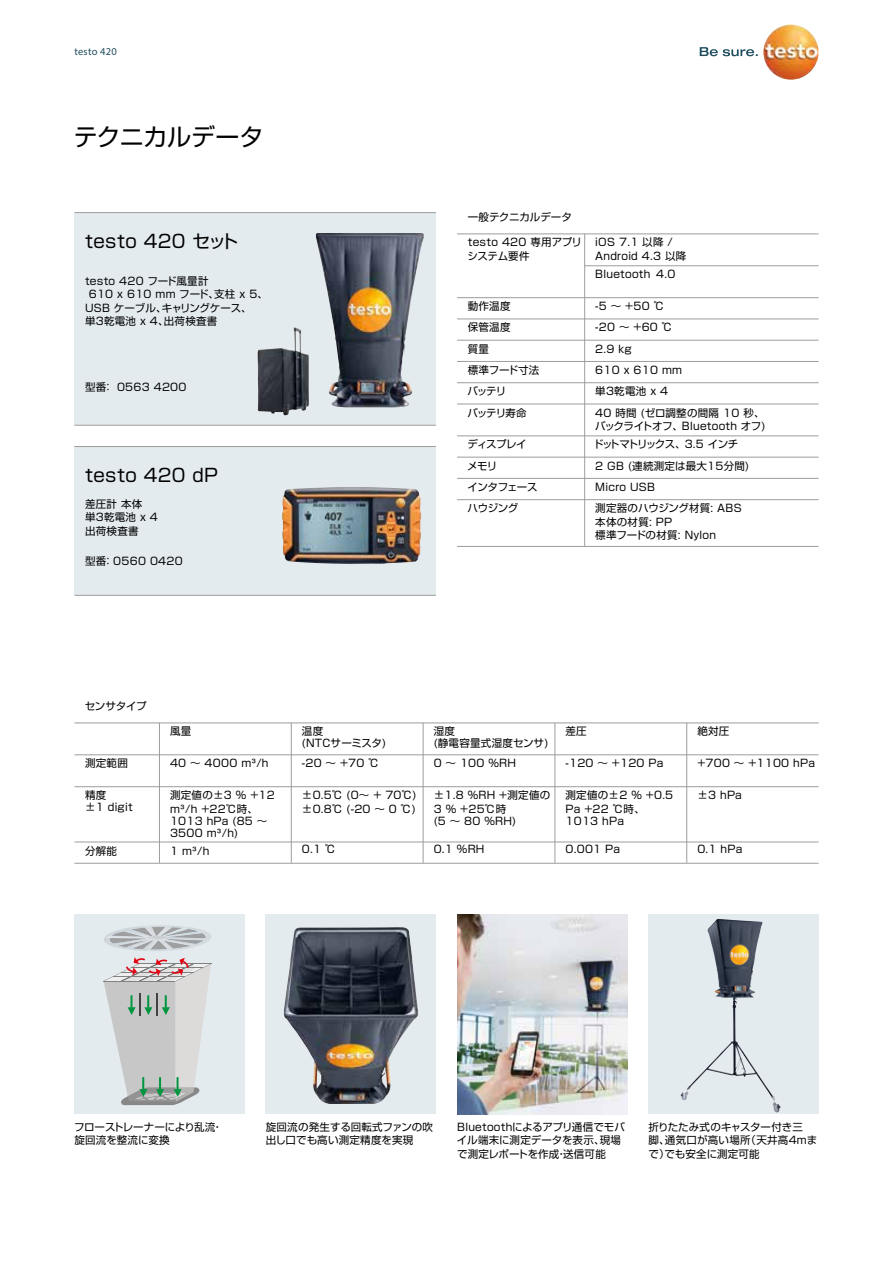
<style>
.page{position:relative;width:893px;height:1263px;background:#fff}
.page>*{position:absolute;margin:0;border:0;box-sizing:border-box;transform-origin:0 0}
.t1{font:24px "Shin Go Pro";letter-spacing:-.01em;color:#000}
.t2{font:18px "Shin Go Pro";letter-spacing:.025em;color:#000}
.t3{font:10.5px/13.5px "Shin Go Pro";letter-spacing:.025em;color:#000}
.t4{font:10.5px/13.5px "Shin Go Pro";letter-spacing:-.005em;color:#000}
.t5{font:10.5px "Shin Go Pro";letter-spacing:-.12em;color:#000}
.t6{font:10.5px/21.3px "Shin Go Pro";letter-spacing:-.01em;color:#000}
.t7{font:10.5px "Myriad Pro";letter-spacing:.025em;color:#1f4d5e}
.t8{font:10.5px "Shin Go Pro";letter-spacing:-.04em;color:#000}
</style>
<div class="page">
<div style="left:74px;top:213px;width:362px;height:212px;background:#e3ebef"></div>
<div style="left:74px;top:446px;width:362px;height:149px;background:#e3ebef"></div>
<hr style="left:74px;top:212px;width:362px;height:1px;background:#9d9d9c">
<hr style="left:74px;top:425px;width:362px;height:1px;background:#9d9d9c">
<hr style="left:74px;top:446px;width:362px;height:1px;background:#9d9d9c">
<hr style="left:74px;top:595px;width:362px;height:1px;background:#9d9d9c">
<img style="left:316px;top:233px;width:108px;height:174px">
<img style="left:282px;top:487px;width:139px;height:77px">
<div style="left:266px;top:914px;width:170px;height:200px;background:#e3ebef"></div>
<img style="left:284px;top:927px;width:134px;height:177px">
<img style="left:457px;top:914px;width:170px;height:200px">
<div style="left:648px;top:914px;width:171px;height:200px;background:#e3ebef"></div>
<img style="left:680px;top:920px;width:93px;height:180px">
<div style="left:74px;top:914px;width:170px;height:200px;background:#e3ebef"></div>
<hr style="left:103px;top:981px;width:72px;height:1px;background:#818282">
<img style="left:104px;top:932px;width:6px;height:11px">
<svg style="left:110px;top:926px;width:96px;height:25px"></svg>
<img style="left:132px;top:940px;width:20px;height:7px">
<img style="left:120px;top:928px;width:31px;height:9px">
<img style="left:112px;top:938px;width:36px;height:8px">
<img style="left:146px;top:936px;width:21px;height:4px">
<svg style="left:104px;top:957px;width:107px;height:148px"></svg>
<img style="left:257px;top:327px;width:52px;height:88px">
<svg style="left:700px;top:47px;width:58px;height:9px"></svg>
<img style="left:763px;top:24px;width:56px;height:56px;border-radius:28px">
<hr style="left:457px;top:233px;width:362px;height:1px;background:#9d9d9c">
<hr style="left:585px;top:265px;width:234px;height:1px;background:#9d9d9c">
<hr style="left:457px;top:297px;width:362px;height:1px;background:#9d9d9c">
<hr style="left:457px;top:319px;width:362px;height:1px;background:#9d9d9c">
<hr style="left:457px;top:340px;width:362px;height:1px;background:#9d9d9c">
<hr style="left:457px;top:361px;width:362px;height:1px;background:#9d9d9c">
<hr style="left:457px;top:382px;width:362px;height:1px;background:#9d9d9c">
<hr style="left:457px;top:404px;width:362px;height:1px;background:#9d9d9c">
<hr style="left:457px;top:435px;width:362px;height:1px;background:#9d9d9c">
<hr style="left:457px;top:457px;width:362px;height:1px;background:#9d9d9c">
<hr style="left:457px;top:478px;width:362px;height:1px;background:#9d9d9c">
<hr style="left:457px;top:499px;width:362px;height:1px;background:#9d9d9c">
<hr style="left:457px;top:546px;width:362px;height:1px;background:#9d9d9c">
<hr style="left:584px;top:234px;width:1px;height:312px;background:#9d9d9c">
<hr style="left:74px;top:754px;width:745px;height:1px;background:#9d9d9c">
<hr style="left:74px;top:722px;width:745px;height:1px;background:#9d9d9c">
<hr style="left:74px;top:786px;width:745px;height:1px;background:#9d9d9c">
<hr style="left:74px;top:842px;width:745px;height:1px;background:#9d9d9c">
<hr style="left:74px;top:863px;width:745px;height:1px;background:#9d9d9c">
<hr style="left:159px;top:723px;width:1px;height:140px;background:#9d9d9c">
<hr style="left:291px;top:723px;width:1px;height:140px;background:#9d9d9c">
<hr style="left:423px;top:723px;width:1px;height:140px;background:#9d9d9c">
<hr style="left:555px;top:723px;width:1px;height:140px;background:#9d9d9c">
<hr style="left:686px;top:723px;width:1px;height:140px;background:#9d9d9c">
<p class="t7" style="left:74px;top:45px;width:44px">testo 420</p>
<h1 class="t1" style="left:74px;top:118px;width:191px">テクニカルデータ</h1>
<h2 class="t2" style="left:85px;top:226px;width:155px">testo 420 セット</h2>
<p class="t3" style="left:85px;top:273px;width:125px">testo 420 フード風量計</p>
<p class="t3" style="left:89px;top:286px;width:181px">610 x 610 mm フード、支柱 x 5、</p>
<p class="t4" style="left:85px;top:300px;width:168px">USB ケーブル、キャリングケース、</p>
<p class="t3" style="left:85px;top:313px;width:134px">単3乾電池 x 4、出荷検査書</p>
<p class="t3" style="left:85px;top:379px;width:103px">型番： 0563 4200</p>
<h2 class="t2" style="left:85px;top:460px;width:134px">testo 420 dP</h2>
<p class="t3" style="left:85px;top:496px;width:74px">差圧計 本体単3乾電池 x 4出荷検査書</p>
<p class="t3" style="left:85px;top:553px;width:99px">型番： 0560 0420</p>
<p class="t4" style="left:468px;top:209px;width:106px">一般テクニカルデータ</p>
<p class="t3" style="left:467px;top:234px;width:116px">testo 420 専用アプリシステム要件</p>
<p class="t3" style="left:595px;top:234px;width:93px">iOS 7.1 以降 /<br>Android 4.3 以降</p>
<p class="t3" style="left:595px;top:266px;width:82px">Bluetooth 4.0</p>
<p class="t3" style="left:468px;top:298px;width:44px">動作温度</p>
<p class="t3" style="left:595px;top:298px;width:70px">-5 ～ +50 ℃</p>
<p class="t3" style="left:468px;top:319px;width:44px">保管温度</p>
<p class="t3" style="left:595px;top:319px;width:79px">-20 ～ +60 ℃</p>
<p class="t6" style="left:468px;top:337px;width:73px">質量<br>標準フード寸法</p>
<p class="t3" style="left:595px;top:337px;width:88px;line-height:21.3px">2.9 kg<br>610 x 610 mm</p>
<p class="t3" style="left:468px;top:383px;width:40px">バッテリ</p>
<p class="t3" style="left:595px;top:383px;width:74px">単3乾電池 x 4</p>
<p class="t3" style="left:468px;top:404px;width:61px">バッテリ寿命</p>
<p class="t3" style="left:595px;top:404px;width:171px">40 時間 (ゼロ調整の間隔 10 秒、バックライトオフ、Bluetooth オフ)</p>
<p class="t3" style="left:467px;top:436px;width:61px">ディスプレイ</p>
<p class="t5" style="left:593px;top:436px;width:147px">ドットマトリックス、3.5 インチ</p>
<p class="t3" style="left:467px;top:458px;width:32px">メモリ</p>
<p class="t3" style="left:595px;top:458px;width:155px">2 GB (連続測定は最大15分間)</p>
<p class="t8" style="left:467px;top:478px;width:72px">インタフェース</p>
<p class="t3" style="left:595px;top:479px;width:61px">Micro USB</p>
<p class="t3" style="left:468px;top:500px;width:52px">ハウジング</p>
<p class="t3" style="left:595px;top:500px;width:148px">測定器のハウジング材質: ABS本体の材質: PP<br>標準フードの材質: Nylon</p>
<p class="t3" style="left:85px;top:698px;width:63px">センサタイプ</p>
<p class="t3" style="left:170px;top:723px;width:23px">風量</p>
<p class="t3" style="left:302px;top:724px;width:85px;line-height:12px">温度<br>(NTCサーミスタ)</p>
<p class="t3" style="left:434px;top:724px;width:116px;line-height:12px">湿度<br>(静電容量式湿度センサ)</p>
<p class="t3" style="left:565px;top:723px;width:23px">差圧</p>
<p class="t3" style="left:697px;top:723px;width:34px">絶対圧</p>
<p class="t3" style="left:85px;top:755px;width:44px">測定範囲</p>
<p class="t3" style="left:170px;top:755px;width:100px">40 ～ 4000 m³/h</p>
<p class="t3" style="left:302px;top:755px;width:79px">-20 ～ +70 ℃</p>
<p class="t3" style="left:434px;top:755px;width:84px">0 ～ 100 %RH</p>
<p class="t3" style="left:565px;top:755px;width:99px">-120 ～ +120 Pa</p>
<p class="t3" style="left:697px;top:755px;width:119px">+700 ～ +1100 hPa</p>
<p class="t3" style="left:85px;top:788px;width:49px;line-height:12px">精度<br>±1 digit</p>
<p class="t3" style="left:170px;top:787px;width:106px">測定値の±3 % +12 m³/h +22℃時、</p>
<p class="t3" style="left:170px;top:813px;width:99px;line-height:12px">1013 hPa (85 ～<br>3500 m³/h)</p>
<p class="t3" style="left:302px;top:787px;width:116px">±0.5℃ (0～ + 70℃) ±0.8℃ (-20 ～ 0 ℃)</p>
<p class="t3" style="left:85px;top:842px;width:34px">分解能</p>
<p class="t3" style="left:170px;top:842px;width:41px">1 m³/h</p>
<p class="t3" style="left:302px;top:841px;width:35px">0.1 ℃</p>
<p class="t3" style="left:434px;top:787px;width:118px">±1.8 %RH +測定値の<br>3 % +25℃時</p>
<p class="t3" style="left:434px;top:813px;width:84px">(5 ～ 80 %RH)</p>
<p class="t3" style="left:434px;top:841px;width:52px">0.1 %RH</p>
<p class="t3" style="left:565px;top:787px;width:109px">測定値の±2 % +0.5<br>Pa +22 ℃時、</p>
<p class="t3" style="left:565px;top:813px;width:60px">1013 hPa</p>
<p class="t3" style="left:565px;top:841px;width:56px">0.001 Pa</p>
<p class="t3" style="left:697px;top:787px;width:46px">±3 hPa</p>
<p class="t3" style="left:697px;top:841px;width:46px">0.1 hPa</p>
<p class="t4" style="left:74px;top:1119px;width:150px">フローストレーナーにより乱流・旋回流を整流に変換</p>
<p class="t3" style="left:266px;top:1119px;width:169px">旋回流の発生する回転式ファンの吹出し口でも高い測定精度を実現</p>
<p class="t3" style="left:457px;top:1119px;width:170px">Bluetoothによるアプリ通信でモバイル端末に測定データを表示、現場で測定レポートを作成・送信可能</p>
<p class="t3" style="left:648px;top:1119px;width:170px">折りたたみ式のキャスター付き三<br>脚、通気口が高い場所（天井高4mまで）でも安全に測定可能</p>
</div>
